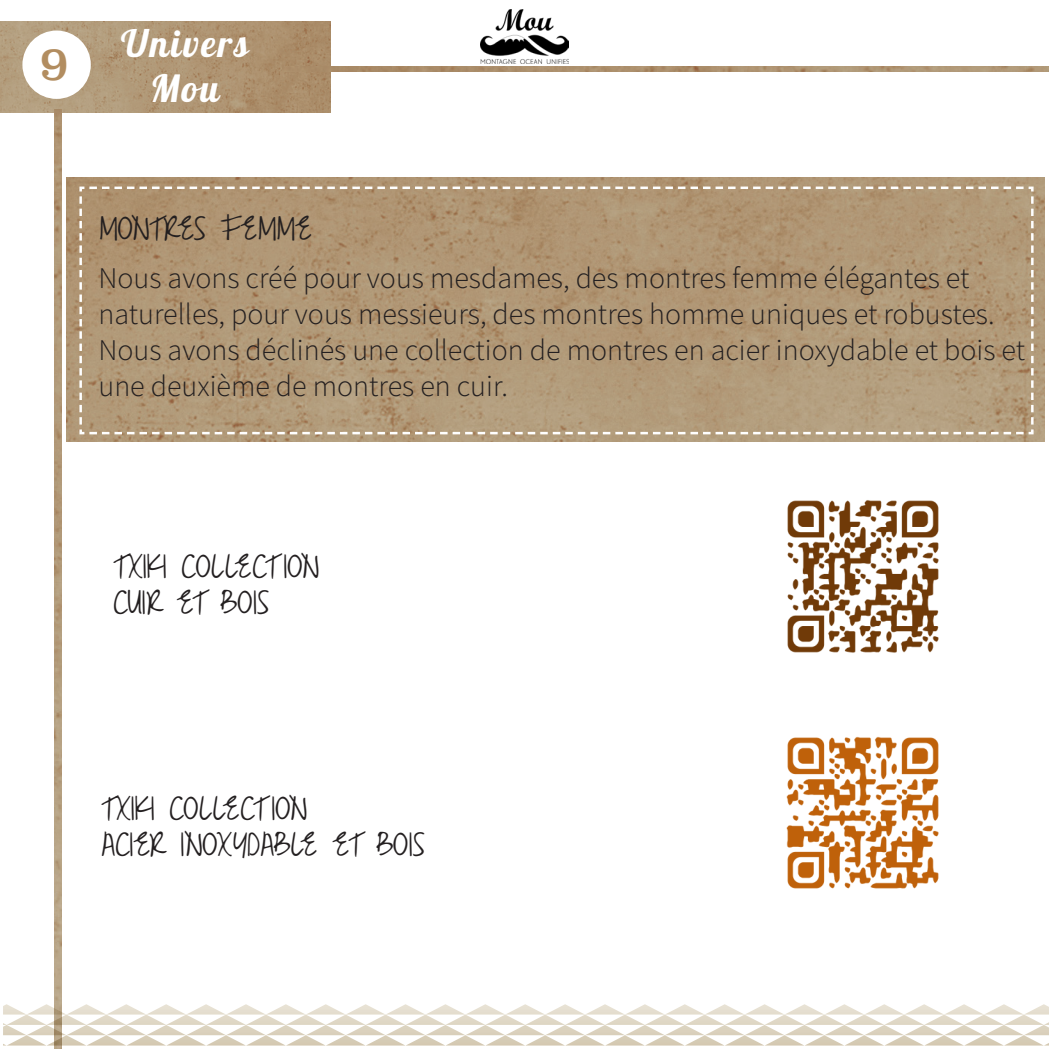
<style>
.page{position:relative;width:1049px;height:1049px;background:#fff}
.page>*{position:absolute;margin:0;border:0;box-sizing:border-box;transform-origin:0 0}
.t1{font:45px "Superclarendon";color:#b28d60}
.t2{font:37.5px/45px "Lobster 1.4";letter-spacing:.06em;color:#fff;text-align:center}
.t3{font:300 30px/36px "Mada";color:#231f20}
.t4{font:30px "Just Realize";color:#231f20}
</style>
<div class="page">
<img style="left:0;top:22px;width:330px;height:90px">
<div style="left:22px;top:31px;width:69px;height:68px;background:#fff;border-radius:50%"></div>
<img style="left:283px;top:67px;width:766px;height:5px">
<img style="left:54px;top:109px;width:8px;height:895px">
<img style="left:480px;top:9px;width:89px;height:54px">
<img style="left:67px;top:177px;width:977px;height:265px">
<svg style="left:78px;top:185px;width:957px;height:251px;background:#b19978"></svg>
<img style="left:787px;top:500px;width:152px;height:153px">
<img style="left:786px;top:736px;width:153px;height:153px">
<svg style="left:3px;top:1004px;width:1046px;height:45px"></svg>
<p class="t1" style="left:40px;top:33px;width:31px">9</p>
<p class="t2" style="left:121px;top:20px;width:127px">Univers<br>Mou</p>
<p class="t4" style="left:99px;top:212px;width:215px">MONTRES FEMME</p>
<p class="t3" style="left:98px;top:261px;width:928px">Nous avons créé pour vous mesdames, des montres femme élégantes et naturelles, pour vous messieurs, des montres homme uniques et robustes.<br>Nous avons déclinés une collection de montres en acier inoxydable et bois et une deuxième de montres en cuir.</p>
<p class="t4" style="left:114px;top:550px;width:207px">TXIKI COLLECT ION</p>
<p class="t4" style="left:114px;top:586px;width:157px">CUIR ET BOIS</p>
<p class="t4" style="left:102px;top:792px;width:207px">TXIKI COLLECT ION</p>
<p class="t4" style="left:102px;top:828px;width:325px">ACIER INOXYDABLE ET BOIS</p>
</div>
